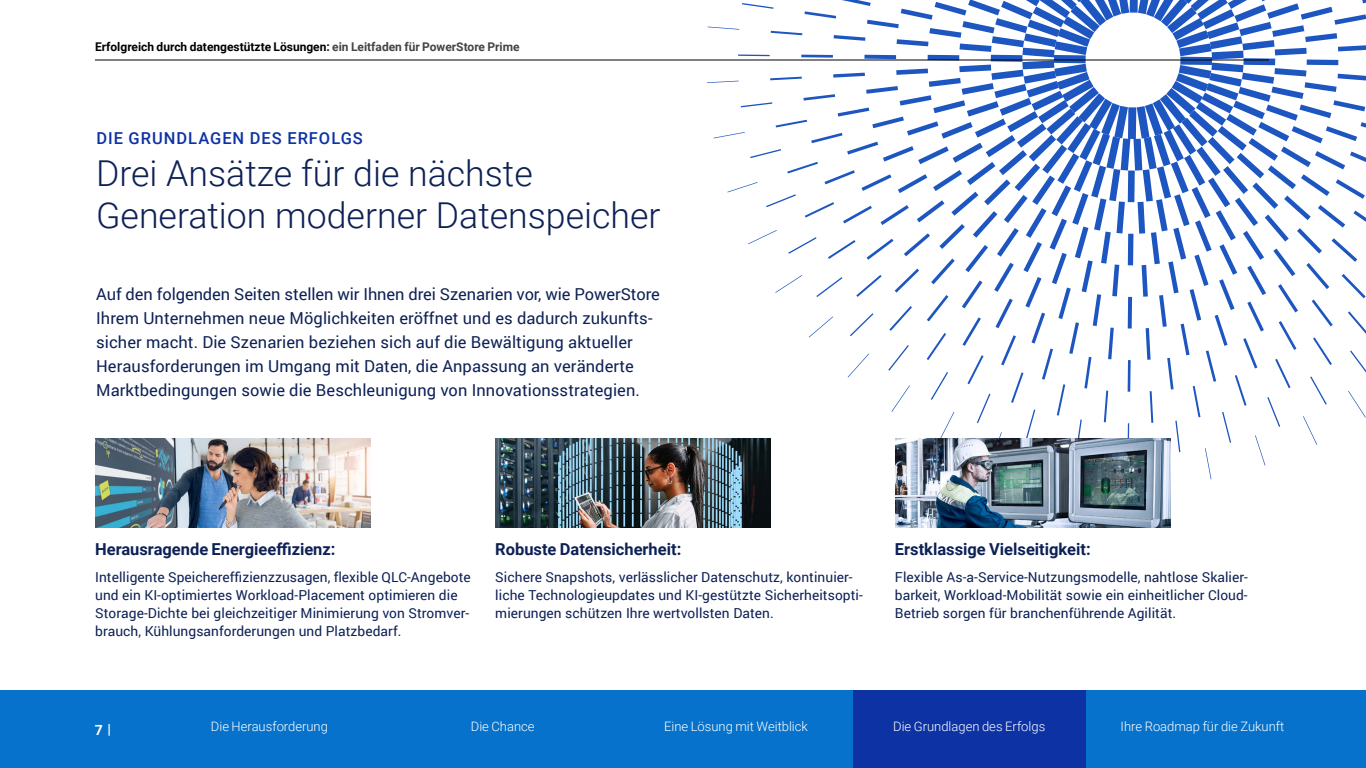
<style>
.page{position:relative;width:1366px;height:768px;background:#fff}
.page>*{position:absolute;margin:0;border:0;box-sizing:border-box;transform-origin:0 0}
.t1{font:300 35.7px/42px "Roboto";color:#0d2155}
.t2{font:16.5px/24px "Roboto";letter-spacing:.005em;color:#0d2155}
.t3{font:700 16.5px "Roboto";color:#0d2155}
.t4{font:500 16.5px "Roboto";letter-spacing:.06em;color:#0c32a4}
.t5{font:700 14px "Roboto";color:#fff}
.t6{font:13.7px/18px "Roboto";letter-spacing:.005em;color:#0d2155}
.t7{font:300 13px "Roboto";color:#fff}
.t8{font:700 12px "Roboto";color:#000}
.s1{color:#444}
</style>
<div class="page">
<div style="left:0;top:690px;width:1366px;height:78px;background:#0672cb"></div>
<div style="left:853px;top:690px;width:233px;height:78px;background:#0c32a4"></div>
<svg style="left:707px;top:0;width:659px;height:480px"></svg>
<hr style="left:95px;top:60px;width:1174px;height:1px;background:#000">
<img style="left:95px;top:438px;width:276px;height:90px">
<img style="left:495px;top:438px;width:276px;height:90px">
<img style="left:895px;top:438px;width:276px;height:90px">
<p class="t8" style="left:95px;top:39px;width:426px">Erfolgreich durch datengestützte Lösungen: <span class="s1">ein Leitfaden für PowerStore Prime</span></p>
<p class="t4" style="left:96px;top:127px;width:268px">DIE GRUNDLAGEN DES ERFOLGS</p>
<h1 class="t1" style="left:96px;top:151px;width:566px">Drei Ansätze für die nächste<br>Generation moderner Datenspeicher</h1>
<p class="t2" style="left:96px;top:282px;width:565px">Auf den folgenden Seiten stellen wir Ihnen drei Szenarien vor, wie PowerStore Ihrem Unternehmen neue Möglichkeiten eröffnet und es dadurch zukunfts&shy;sicher macht. Die Szenarien beziehen sich auf die Bewältigung aktueller Herausforderungen im Umgang mit Daten, die Anpassung an veränderte Marktbedingungen sowie die Beschleunigung von Innovationsstrategien.</p>
<p class="t3" style="left:95px;top:538px;width:242px">Herausragende Energieeffizienz:</p>
<p class="t3" style="left:495px;top:538px;width:188px">Robuste Datensicherheit:</p>
<p class="t3" style="left:895px;top:538px;width:197px">Erstklassige Vielseitigkeit:</p>
<p class="t6" style="left:95px;top:568px;width:377px">Intelligente Speichereffizienzzusagen, flexible QLC-Angebote und ein KI-optimiertes Workload-Placement optimieren die Storage-Dichte bei gleichzeitiger Minimierung von Stromver&shy;brauch, Kühlungsanforderungen und Platzbedarf.</p>
<p class="t6" style="left:495px;top:568px;width:369px">Sichere Snapshots, verlässlicher Datenschutz, kontinuier&shy;liche Technologieupdates und KI-gestützte Sicherheitsopti&shy;mierungen schützen Ihre wertvollsten Daten.</p>
<p class="t6" style="left:895px;top:568px;width:355px;text-align:justify">Flexible As-a-Service-Nutzungsmodelle, nahtlose Skalier&shy;barkeit, Workload-Mobilität sowie ein einheitlicher Cloud-Betrieb sorgen für branchenführende Agilität.</p>
<p class="t5" style="left:95px;top:719px;width:18px">7 |</p>
<p class="t7" style="left:211px;top:717px;width:119px">Die Herausforderung</p>
<p class="t7" style="left:471px;top:717px;width:65px">Die Chance</p>
<p class="t7" style="left:664px;top:717px;width:145px">Eine Lösung mit Weitblick</p>
<p class="t7" style="left:893px;top:717px;width:154px">Die Grundlagen des Erfolgs</p>
<p class="t7" style="left:1121px;top:717px;width:165px">Ihre Roadmap für die Zukunft</p>
</div>
